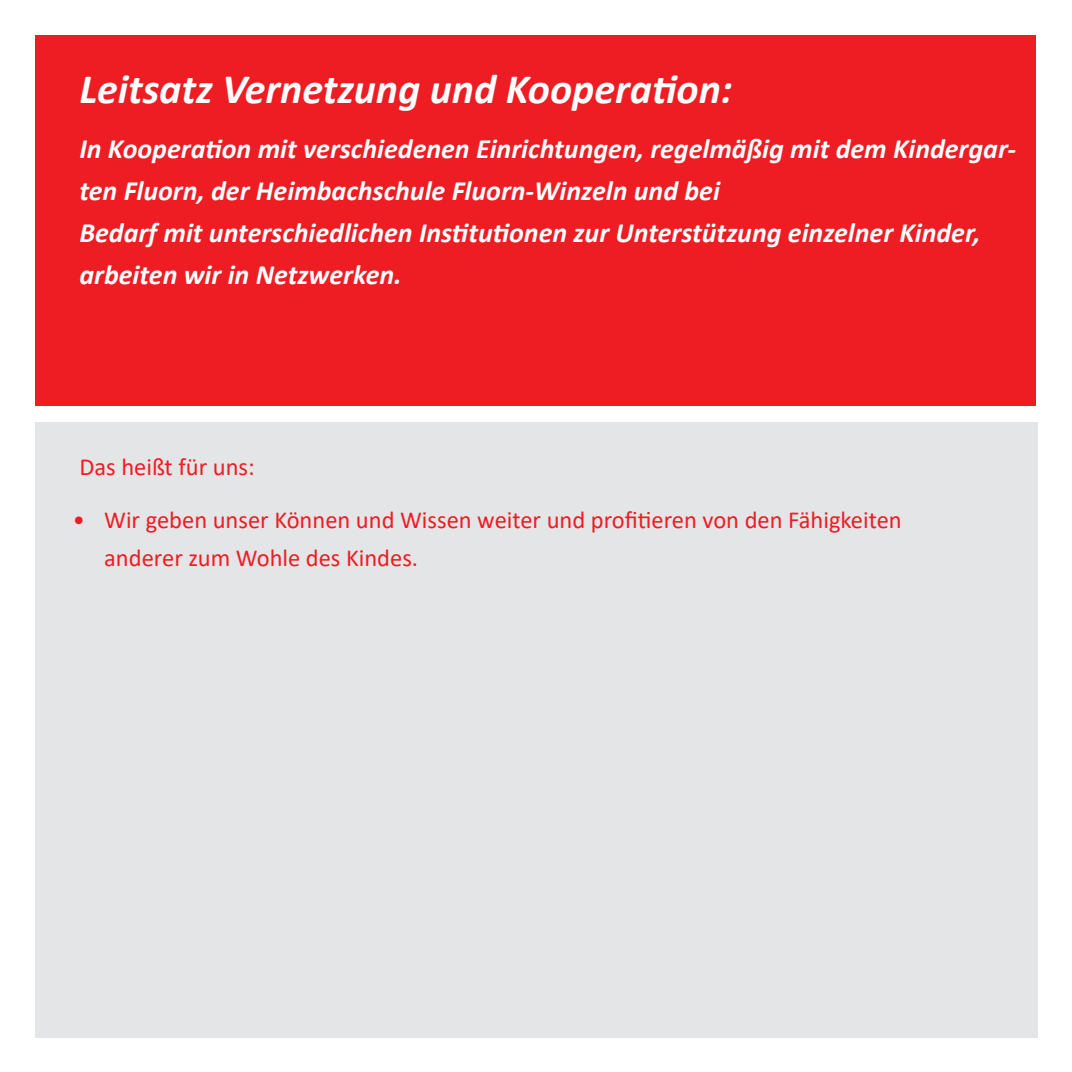
<style>
.page{position:relative;width:1072px;height:1072px;background:#fff}
.page>*{position:absolute;margin:0;border:0;box-sizing:border-box;transform-origin:0 0}
.t1{font:italic 700 42px "Calibri";color:#fff}
.t2{font:italic 700 28px/42px "Calibri";color:#fff}
.t3{font:24.5px/38.5px "Calibri";color:#ee1d23}
</style>
<div class="page">
<div style="left:35px;top:35px;width:1000px;height:370px;background:#ee1d23"></div>
<div style="left:35px;top:422px;width:1002px;height:615px;background:#e4e5e7"></div>
<p class="t1" style="left:79px;top:60px;width:654px">Leitsatz Vernetzung und Kooperation:</p>
<p class="t2" style="left:79px;top:127px;width:938px">In Kooperation mit verschiedenen Einrichtungen, regelmäßig mit dem Kindergar&shy;ten Fluorn, der Heimbachschule Fluorn-Winzeln und bei<br>Bedarf mit unterschiedlichen Institutionen zur Unterstützung einzelner Kinder, arbeiten wir in Netzwerken.</p>
<p class="t3" style="left:79px;top:447px;width:177px">Das heißt für uns:</p>
<p class="t3" style="left:104px;top:499px;width:799px;text-indent:-32px">• Wir geben unser Können und Wissen weiter und profitieren von den Fähigkeiten anderer zum Wohle des Kindes.</p>
</div>
